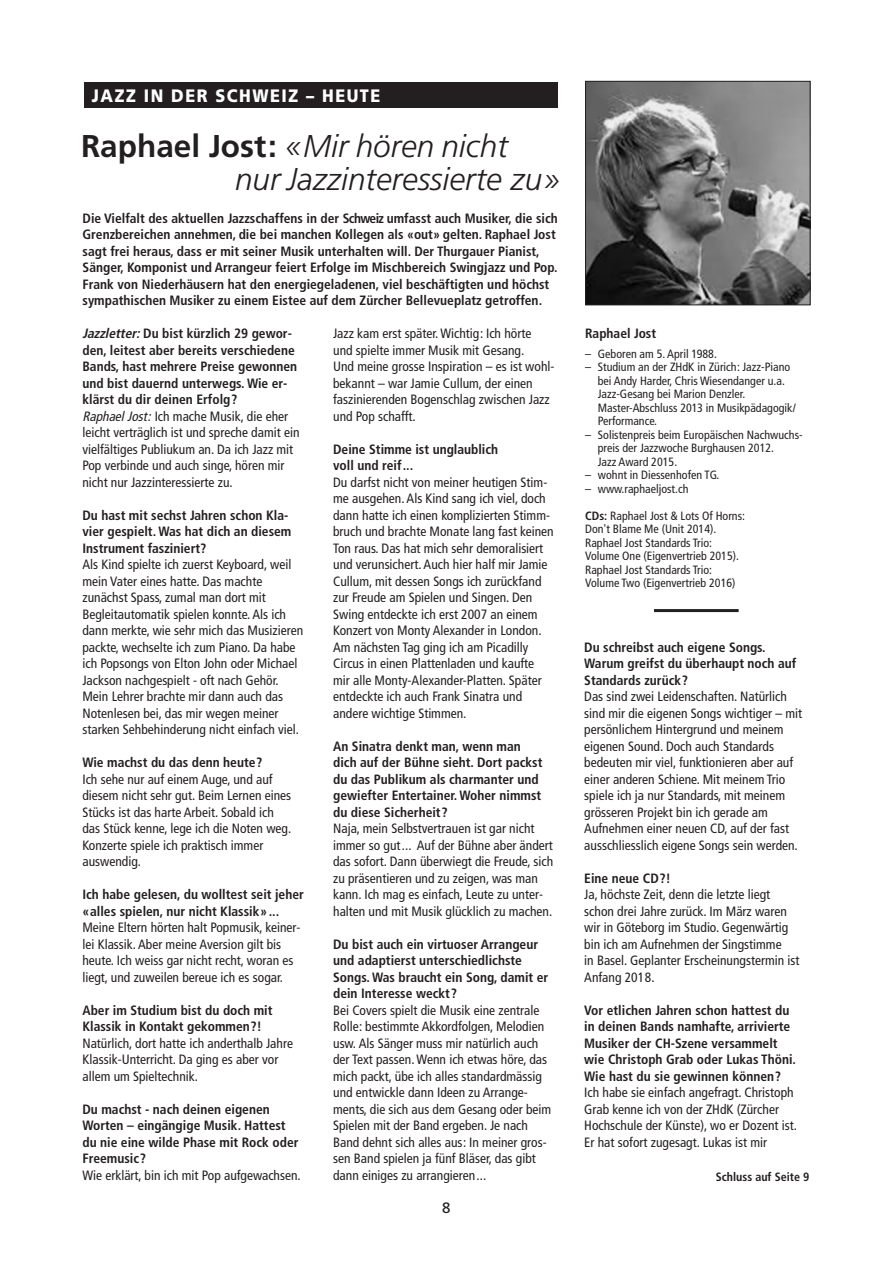
<style>
.page{position:relative;width:893px;height:1263px;background:#fff}
.page>*{position:absolute;margin:0;border:0;box-sizing:border-box;transform-origin:0 0}
.t1{font:italic 300 31.5px/33px "Frutiger";color:#231f20}
.t2{font:900 18px "Frutiger";letter-spacing:.09em;color:#fff;scale:.9 1}
.t3{font:15px "Frutiger";color:#231f20}
.t4{font:condensed 13.5px/16.5px "Frutiger";color:#231f20}
.t5{font:700 condensed 13.5px/16.5px "Frutiger";color:#231f20}
.t6{font:condensed 12px/13.5px "Frutiger";color:#231f20}
.t7{font:700 condensed 12px "Frutiger";color:#231f20}
.s1{font-weight:700;font-style:normal}
.s2{font-weight:700;font-style:italic}
.s3{font-weight:700}
.s4{font-style:italic}
</style>
<div class="page">
<div style="left:84px;top:82px;width:474px;height:26px;background:#231f20"></div>
<img style="left:587px;top:83px;width:221px;height:220px">
<div style="left:585px;top:81px;width:225px;height:224px;border:1px solid #231f20"></div>
<hr style="left:654px;top:609px;width:85px;height:3px;background:#231f20">
<h2 class="t2" style="left:92px;top:85px;width:322px">JAZZ IN DER SCHWEIZ – HEUTE</h2>
<h1 class="t1" style="left:235px;top:129px;width:326px;text-indent:-154px"><span class="s1">Raphael Jost:</span> «Mir hören nicht nur Jazzinteressierte zu»</h1>
<p class="t5" style="left:83px;top:210px;width:477px">Die Vielfalt des aktuellen Jazzschaffens in der Schweiz umfasst auch Musiker, die sich Grenzbereichen annehmen, die bei manchen Kollegen als «out» gelten. Raphael Jost sagt frei heraus, dass er mit seiner Musik unterhalten will. Der Thurgauer Pianist, Sänger, Komponist und Arrangeur feiert Erfolge im Mischbereich Swingjazz und Pop.<br>Frank von Niederhäusern hat den energiegeladenen, viel beschäftigten und höchst sympathischen Musiker zu einem Eistee auf dem Zürcher Bellevueplatz getroffen.</p>
<p class="t4" style="left:82px;top:325px;width:219px"><span class="s2">Jazzletter:</span><span class="s3">Du bist kürzlich 29 gewor&shy;den, leitest aber bereits verschiedene Bands, hast mehrere Preise gewonnen und bist dauernd unterwegs. Wie er&shy;klärst du dir deinen Erfolg?<br></span><span class="s4">RaphaelJost:</span>Ich mache Musik, die eher leicht verträglich ist und spreche damit ein vielfältiges Publiukum an. Da ich Jazz mit Pop verbinde und auch singe, hören mir nicht nur Jazzinteressierte zu.</p>
<p class="t5" style="left:82px;top:507px;width:210px">Du hast mit sechst Jahren schon Kla&shy;vier gespielt. Was hat dich an diesem<br>Instrument fasziniert?</p>
<p class="t4" style="left:82px;top:556px;width:222px">Als Kind spielte ich zuerst Keyboard, weil mein Vater eines hatte. Das machte zunächst Spass, zumal man dort mit Begleitautomatik spielen konnte. Als ich dann merkte, wie sehr mich das Musizieren packte, wechselte ich zum Piano. Da habe ich Popsongs von Elton John oder Michael Jackson nachgespielt - oft nach Gehör.<br>Mein Lehrer brachte mir dann auch das Notenlesen bei, das mir wegen meiner starken Sehbehinderung nicht einfach viel.</p>
<p class="t5" style="left:82px;top:754px;width:182px">Wie machst du das denn heute?</p>
<p class="t4" style="left:82px;top:771px;width:210px">Ich sehe nur auf einem Auge, und auf diesem nicht sehr gut. Beim Lernen eines Stücks ist das harte Arbeit. Sobald ich das Stück kenne, lege ich die Noten weg.<br>Konzerte spiele ich praktisch immer auswendig.</p>
<p class="t5" style="left:82px;top:886px;width:223px">Ich habe gelesen, du wolltest seit jeher «alles spielen, nur nicht Klassik»...</p>
<p class="t4" style="left:82px;top:919px;width:220px">Meine Eltern hörten halt Popmusik, keiner&shy;lei Klassik. Aber meine Aversion gilt bis heute. Ich weiss gar nicht recht, woran es liegt, und zuweilen bereue ich es sogar.</p>
<p class="t5" style="left:82px;top:1002px;width:192px">Aber im Studium bist du doch mit<br>Klassik in Kontakt gekommen?!</p>
<p class="t4" style="left:82px;top:1035px;width:212px">Natürlich, dort hatte ich anderthalb Jahre<br>Klassik-Unterricht. Da ging es aber vor allem um Spieltechnik.</p>
<p class="t5" style="left:82px;top:1101px;width:218px">Du machst - nach deinen eigenen<br>Worten – eingängige Musik. Hattest du nie eine wilde Phase mit Rock oder<br>Freemusic?</p>
<p class="t4" style="left:82px;top:1167px;width:220px">Wie erklärt, bin ich mit Pop aufgewachsen.</p>
<p class="t4" style="left:333px;top:325px;width:223px">Jazz kam erst später. Wichtig: Ich hörte<br>und spielte immer Musik mit Gesang.<br>Und meine grosse Inspiration – es ist wohl&shy;bekannt – war Jamie Cullum, der einen faszinierenden Bogenschlag zwischen Jazz und Pop schafft.</p>
<p class="t5" style="left:333px;top:441px;width:167px">Deine Stimme ist unglaublich voll und reif...</p>
<p class="t4" style="left:333px;top:474px;width:222px">Du darfst nicht von meiner heutigen Stim&shy;me ausgehen. Als Kind sang ich viel, doch dann hatte ich einen komplizierten Stimm&shy;bruch und brachte Monate lang fast keinen Ton raus. Das hat mich sehr demoralisiert und verunsichert. Auch hier half mir Jamie Cullum, mit dessen Songs ich zurückfand zur Freude am Spielen und Singen. Den Swing entdeckte ich erst 2007 an einem Konzert von Monty Alexander in London.<br>Am nächsten Tag ging ich am Picadilly Circus in einen Plattenladen und kaufte mir alle Monty-Alexander-Platten. Später entdeckte ich auch Frank Sinatra und andere wichtige Stimmen.</p>
<p class="t5" style="left:333px;top:738px;width:211px">An Sinatra denkt man, wenn man dich auf der Bühne sieht. Dort packst du das Publikum als charmanter und gewiefter Entertainer. Woher nimmst du diese Sicherheit?</p>
<p class="t4" style="left:333px;top:820px;width:222px">Naja, mein Selbstvertrauen ist gar nicht immer so gut... Auf der Bühne aber ändert das sofort. Dann überwiegt die Freude, sich zu präsentieren und zu zeigen, was man kann. Ich mag es einfach, Leute zu unter&shy;halten und mit Musik glücklich zu machen.</p>
<p class="t5" style="left:333px;top:936px;width:217px">Du bist auch ein virtuoser Arrangeur und adaptierst unterschiedlichste Songs. Was braucht ein Song, damit er dein Interesse weckt?</p>
<p class="t4" style="left:333px;top:1002px;width:220px">Bei Covers spielt die Musik eine zentrale Rolle: bestimmte Akkordfolgen, Melodien usw. Als Sänger muss mir natürlich auch der Text passen. Wenn ich etwas höre, das mich packt, übe ich alles standardmässig und entwickle dann Ideen zu Arrange&shy;ments, die sich aus dem Gesang oder beim Spielen mit der Band ergeben. Je nach Band dehnt sich alles aus: In meiner gros&shy;sen Band spielen ja fünf Bläser, das gibt dann einiges zu arrangieren...</p>
<p class="t3" style="left:442px;top:1198px;width:10px">8</p>
<p class="t5" style="left:585px;top:325px;width:73px">Raphael Jost</p>
<p class="t6" style="left:585px;top:347px;width:133px">– Geboren am 5. April 1988.</p>
<p class="t6" style="left:598px;top:360px;width:199px;text-indent:-13px">– Studium an der ZHdK in Zürich: Jazz-Piano bei Andy Harder, Chris Wiesendanger u.a.<br>Jazz-Gesang bei Marion Denzler.<br>Master-Abschluss 2013 in Musikpädagogik/ Performance.</p>
<p class="t6" style="left:598px;top:428px;width:206px;text-indent:-13px">– Solistenpreis beim Europäischen Nachwuchs&shy;preis der Jazzwoche Burghausen 2012.<br>Jazz Award 2015.</p>
<p class="t6" style="left:585px;top:468px;width:136px">– wohnt in Diessenhofen TG.</p>
<p class="t6" style="left:585px;top:482px;width:105px">– www.raphaeljost.ch</p>
<p class="t6" style="left:585px;top:509px;width:161px"><span class="s3">CDs:</span> Raphael Jost &amp; Lots Of Horns:<br>Don't Blame Me (Unit 2014).<br>Raphael Jost Standards Trio:<br>Volume One (Eigenvertrieb 2015).<br>Raphael Jost Standards Trio:<br>Volume Two (Eigenvertrieb 2016)</p>
<p class="t5" style="left:584px;top:639px;width:214px">Du schreibst auch eigene Songs.<br>Warum greifst du überhaupt noch auf<br>Standards zurück?</p>
<p class="t4" style="left:584px;top:688px;width:219px">Das sind zwei Leidenschaften. Natürlich sind mir die eigenen Songs wichtiger – mit persönlichem Hintergrund und meinem eigenen Sound. Doch auch Standards bedeuten mir viel, funktionieren aber auf einer anderen Schiene. Mit meinem Trio spiele ich ja nur Standards, mit meinem grösseren Projekt bin ich gerade am Aufnehmen einer neuen CD, auf der fast ausschliesslich eigene Songs sein werden.</p>
<p class="t5" style="left:584px;top:870px;width:88px">Eine neue CD?!</p>
<p class="t4" style="left:584px;top:886px;width:217px">Ja, höchste Zeit, denn die letzte liegt schon drei Jahre zurück. Im März waren wir in Göteborg im Studio. Gegenwärtig bin ich am Aufnehmen der Singstimme<br>in Basel. Geplanter Erscheinungstermin ist Anfang 2018.</p>
<p class="t5" style="left:584px;top:1002px;width:213px">Vor etlichen Jahren schon hattest du in deinen Bands namhafte, arrivierte Musiker der CH-Szene versammelt wie Christoph Grab oder Lukas Thöni.<br>Wie hast du sie gewinnen können?</p>
<p class="t4" style="left:584px;top:1084px;width:214px">Ich habe sie einfach angefragt. Christoph Grab kenne ich von der ZHdK (Zürcher Hochschule der Künste), wo er Dozent ist.<br>Er hat sofort zugesagt. Lukas ist mir</p>
<p class="t7" style="left:716px;top:1169px;width:95px">Schluss auf Seite 9</p>
</div>
